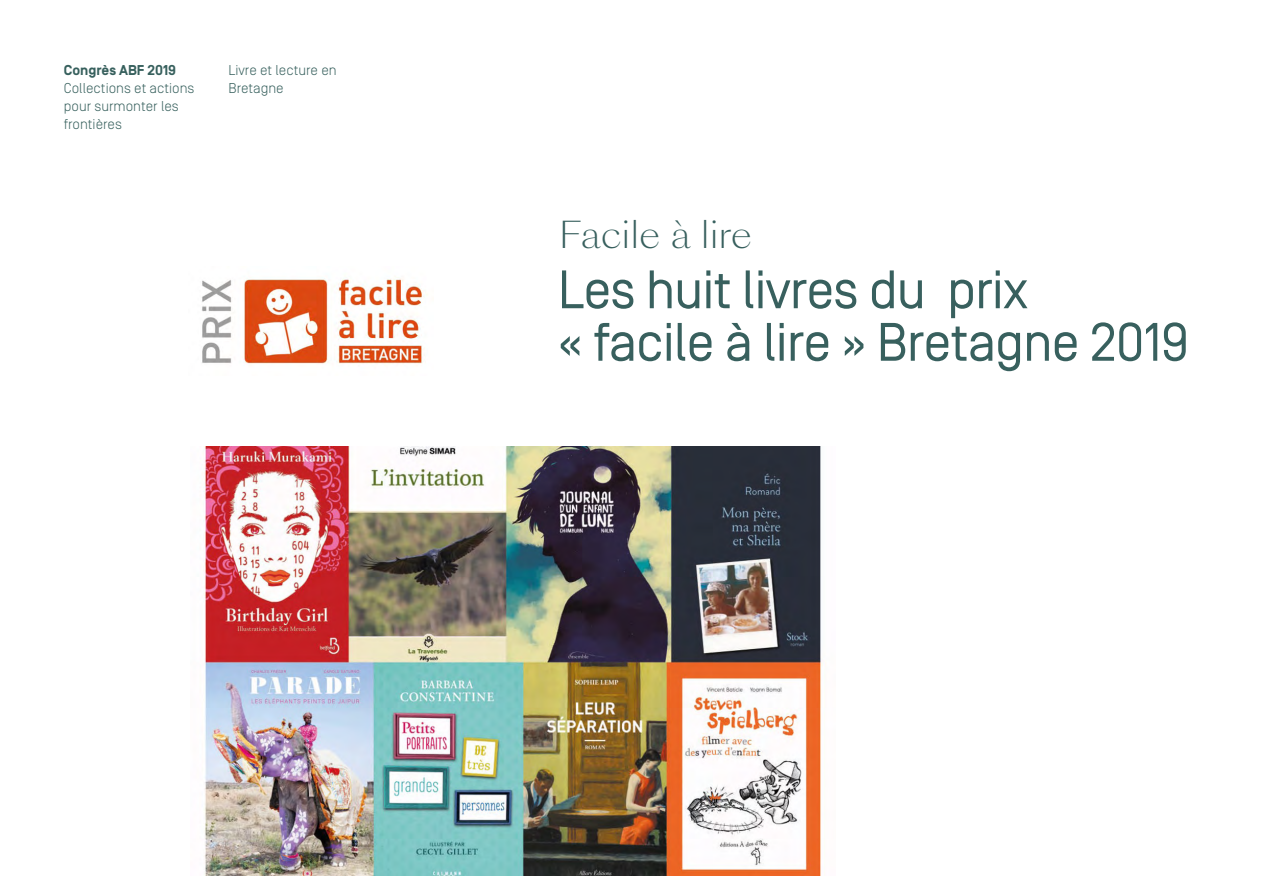
<style>
.page{position:relative;width:1263px;height:893px;background:#fff}
.page>*{position:absolute;margin:0;border:0;box-sizing:border-box;transform-origin:0 0}
.texte_courant{font:54px/52.5px "Simplon Norm";letter-spacing:-.02em;color:#38605e}
.t1{font:300 36px "Sang Bleu Sunrise";color:#38605e}
.TEXT_INFOS_1{font:300 14.25px/18px "Simplon Norm";color:#37605d}
.TEXT_INFOS_1-2{font:700 14.25px "Simplon Norm";color:#37605d}
</style>
<div class="page">
<img style="left:202px;top:276px;width:226px;height:88px">
<img style="left:203px;top:446px;width:620px;height:430px">
<p class="TEXT_INFOS_1-2" style="left:64px;top:63px;width:114px">Congrès ABF 2019</p>
<p class="TEXT_INFOS_1" style="left:64px;top:80px;width:132px">Collections et actions pour surmonter les frontières</p>
<p class="TEXT_INFOS_1" style="left:228px;top:62px;width:110px">Livre et lecture en<br>Bretagne</p>
<p class="t1" style="left:559px;top:211px;width:195px">Facile à lire</p>
<p class="texte_courant" style="left:558px;top:265px;width:633px">Les huit livres du prix<br>« facile à lire » Bretagne 2019</p>
</div>
